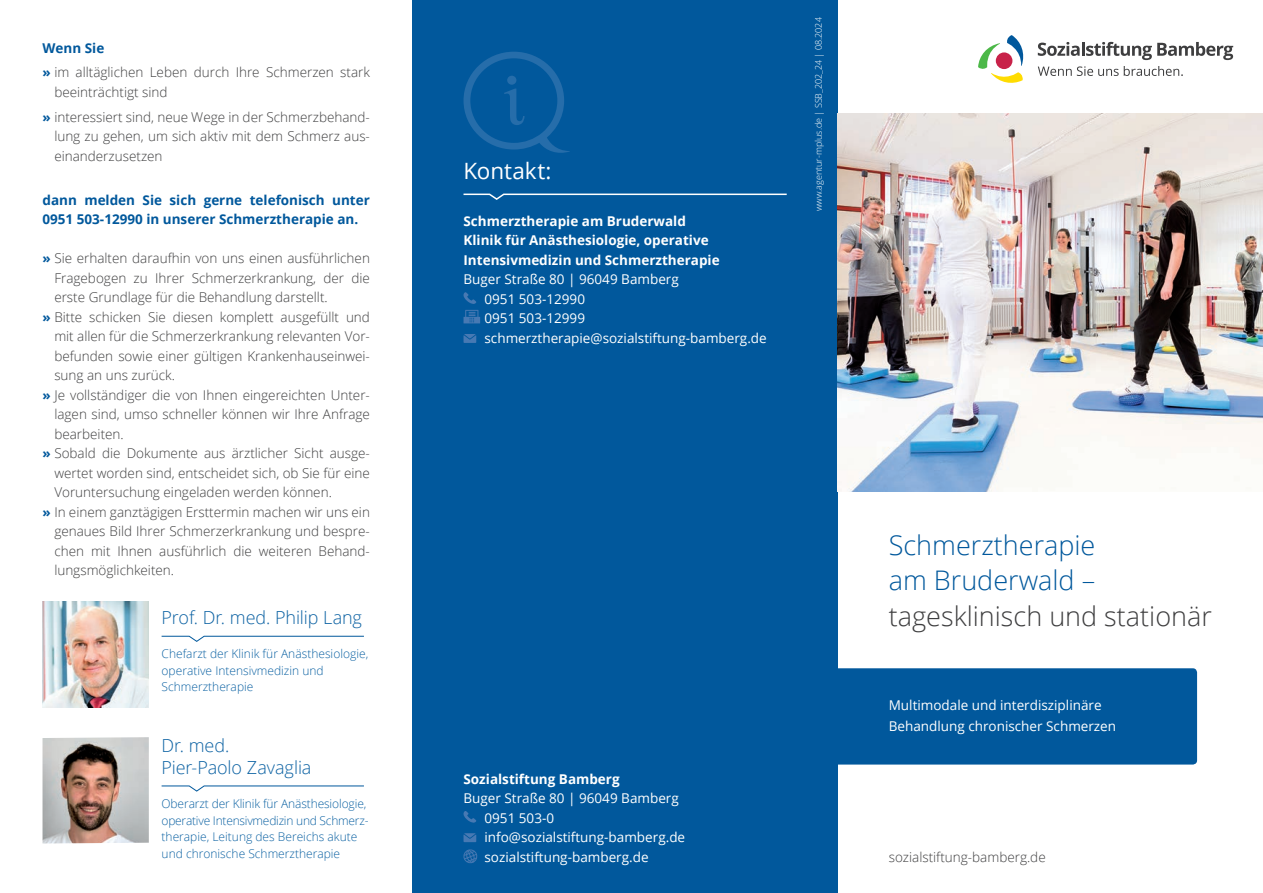
<style>
.page{position:relative;width:1263px;height:893px;background:#fff}
.page>*{position:absolute;margin:0;border:0;box-sizing:border-box;transform-origin:0 0}
.t1{font:300 27px/36px "Open Sans";color:#01589c}
.t2{font:300 27px "Open Sans";color:#3e3e3f}
.t3{font:22.5px "Open Sans";letter-spacing:-.005em;color:#fff}
.t4{font:300 18px/21.6px "Open Sans";letter-spacing:-.005em;color:#0c62a3}
.t5{font:300 13.5px/24.6px "Open Sans";color:#3e3e3f}
.t6{font:13.5px/19.5px "Open Sans";color:#fff}
.t7{font:700 13.5px/19.5px "Open Sans";color:#fff}
.t8{font:700 13.5px/19.5px "Open Sans";color:#01589c}
.t9{font:300 12px/16.5px "Open Sans";color:#0c62a3}
.t10{font:300 9px "Open Sans";color:#fff}
.s1{font-weight:700;color:#01589c}
</style>
<div class="page">
<div style="left:838px;top:668px;width:359px;height:97px;background:#01589c"></div>
<div style="left:412px;top:0;width:426px;height:893px;background:#01589c"></div>
<svg style="left:978px;top:35px;width:46px;height:48px"></svg>
<div style="left:996px;top:52px;width:16px;height:17px;background:#c82249;border-radius:50%"></div>
<svg style="left:1038px;top:42px;width:195px;height:18px"></svg>
<svg style="left:1038px;top:66px;width:145px;height:10px"></svg>
<svg style="left:463px;top:52px;width:107px;height:101px"></svg>
<div style="left:507px;top:76px;width:9px;height:9px;background:#266daa;border-radius:50%"></div>
<svg style="left:463px;top:193px;width:324px;height:7px"></svg>
<svg style="left:463px;top:292px;width:13px;height:12px"></svg>
<svg style="left:463px;top:310px;width:17px;height:13px"></svg>
<svg style="left:463px;top:334px;width:13px;height:9px"></svg>
<svg style="left:463px;top:811px;width:13px;height:12px"></svg>
<svg style="left:463px;top:833px;width:13px;height:9px"></svg>
<svg style="left:463px;top:849px;width:15px;height:15px"></svg>
<svg style="left:161px;top:635px;width:203px;height:7px"></svg>
<svg style="left:161px;top:785px;width:203px;height:7px"></svg>
<img style="left:838px;top:113px;width:425px;height:378px">
<img style="left:43px;top:737px;width:106px;height:106px">
<img style="left:43px;top:601px;width:106px;height:106px">
<p class="t5" style="left:43px;top:35px;width:329px"><span class="s1">Wenn Sie<br>»</span> im alltäglichen Leben durch Ihre Schmerzen stark</p>
<p class="t5" style="left:43px;top:79px;width:328px;text-indent:12px">beeinträchtigt sind<br><span class="s1">»</span> interessiert sind, neue Wege in der Schmerzbehand-</p>
<p class="t5" style="left:54px;top:126px;width:317px;line-height:19.5px">lung zu gehen, um sich aktiv mit dem Schmerz aus&shy;einanderzusetzen</p>
<p class="t8" style="left:43px;top:190px;width:329px">dann melden Sie sich gerne telefonisch unter<br>0951 503-12990 in unserer Schmerztherapie an.</p>
<p class="t5" style="left:43px;top:246px;width:329px"><span class="s1">»</span> Sie erhalten daraufhin von uns einen ausführlichen</p>
<p class="t5" style="left:54px;top:265px;width:317px">Fragebogen zu Ihrer Schmerzerkrankung, der die</p>
<p class="t5" style="left:54px;top:285px;width:275px">erste Grundlage für die Behandlung darstellt.</p>
<p class="t5" style="left:43px;top:304px;width:329px"><span class="s1">»</span> Bitte schicken Sie diesen komplett ausgefüllt und</p>
<p class="t5" style="left:54px;top:324px;width:317px">mit allen für die Schmerzerkrankung relevanten Vor-</p>
<p class="t5" style="left:54px;top:343px;width:317px">befunden sowie einer gültigen Krankenhauseinwei-</p>
<p class="t5" style="left:54px;top:363px;width:122px">sung an uns zurück.</p>
<p class="t5" style="left:43px;top:382px;width:329px"><span class="s1">»</span> Je vollständiger die von Ihnen eingereichten Unter-</p>
<p class="t5" style="left:54px;top:402px;width:317px">lagen sind, umso schneller können wir Ihre Anfrage</p>
<p class="t5" style="left:54px;top:421px;width:71px">bearbeiten.</p>
<p class="t5" style="left:43px;top:441px;width:329px"><span class="s1">»</span> Sobald die Dokumente aus ärztlicher Sicht ausge-</p>
<p class="t5" style="left:54px;top:460px;width:317px">wertet worden sind, entscheidet sich, ob Sie für eine</p>
<p class="t5" style="left:54px;top:479px;width:279px">Voruntersuchung eingeladen werden können.</p>
<p class="t5" style="left:43px;top:499px;width:329px"><span class="s1">»</span> In einem ganztägigen Ersttermin machen wir uns ein</p>
<p class="t5" style="left:54px;top:518px;width:317px">genaues Bild Ihrer Schmerzerkrankung und bespre-</p>
<p class="t5" style="left:54px;top:538px;width:317px">chen mit Ihnen ausführlich die weiteren Behand-</p>
<p class="t5" style="left:54px;top:557px;width:121px">lungsmöglichkeiten.</p>
<h3 class="t4" style="left:162px;top:606px;width:202px">Prof. Dr. med. Philip Lang</h3>
<p class="t9" style="left:162px;top:645px;width:208px">Chefarzt der Klinik für Anästhesiologie, operative Intensivmedizin und<br>Schmerztherapie</p>
<h3 class="t4" style="left:162px;top:734px;width:151px">Dr. med.<br>Pier-Paolo Zavaglia</h3>
<p class="t9" style="left:162px;top:795px;width:207px">Oberarzt der Klinik für Anästhesiologie, operative Intensivmedizin und Schmerz&shy;therapie, Leitung des Bereichs akute und chronische Schmerztherapie</p>
<h2 class="t3" style="left:463px;top:155px;width:89px">Kontakt:</h2>
<p class="t7" style="left:463px;top:211px;width:258px">Schmerztherapie am Bruderwald<br>Klinik für Anästhesiologie, operative<br>Intensivmedizin und Schmerztherapie</p>
<p class="t6" style="left:484px;top:269px;width:284px;text-indent:-21px">Buger Straße 80 | 96049 Bamberg<br>0951 503-12990<br>0951 503-12999 schmerztherapie@sozialstiftung-bamberg.de</p>
<p class="t10" style="left:812px;top:211px;width:196px;rotate:-90deg">www.agentur-mplus.de | SSB_202_24 | 08.2024</p>
<p class="t7" style="left:463px;top:769px;width:158px">Sozialstiftung Bamberg</p>
<p class="t6" style="left:484px;top:788px;width:202px;text-indent:-21px">Buger Straße 80 | 96049 Bamberg<br>0951 503-0 info@sozialstiftung-bamberg.de sozialstiftung-bamberg.de</p>
<h1 class="t1" style="left:889px;top:526px;width:208px">Schmerztherapie am Bruderwald –</h1>
<h1 class="t2" style="left:889px;top:598px;width:325px">tagesklinisch und stationär</h1>
<p class="t6" style="left:889px;top:694px;width:229px;line-height:21px">Multimodale und interdisziplinäre<br>Behandlung chronischer Schmerzen</p>
<p class="t5" style="left:889px;top:844px;width:158px">sozialstiftung-bamberg.de</p>
</div>
